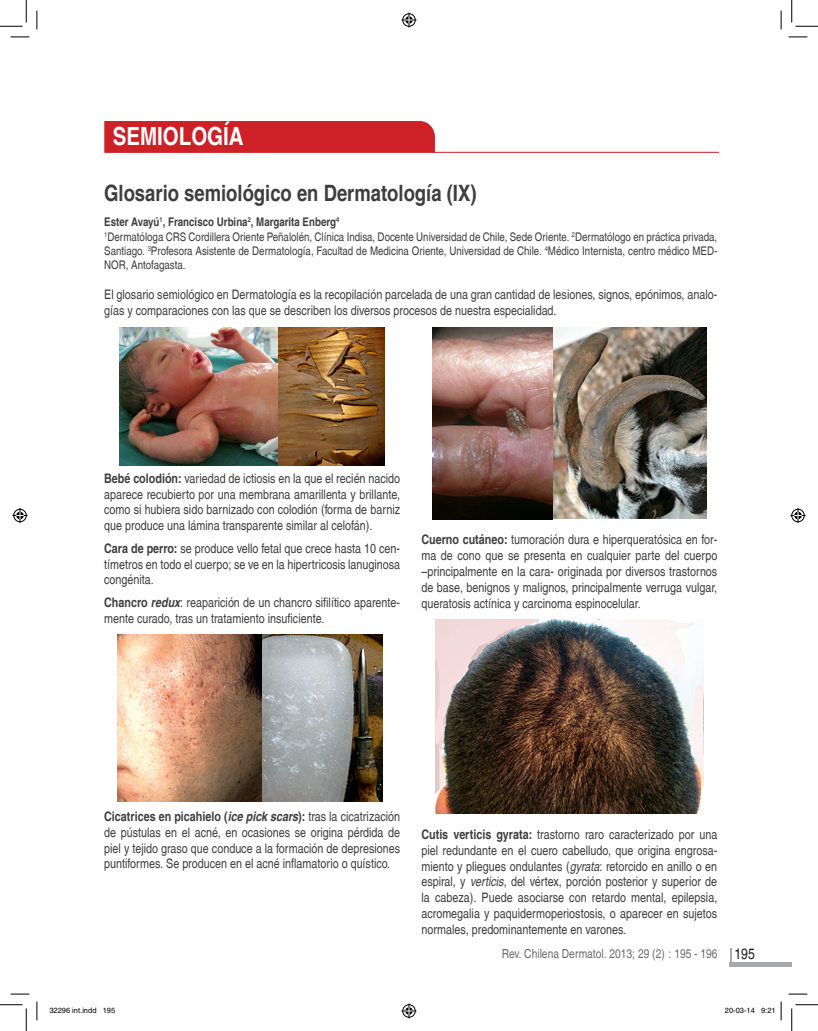
<style>
.page{position:relative;width:818px;height:1031px;background:#fff}
.page>*{position:absolute;margin:0;border:0;box-sizing:border-box;transform-origin:0 0}
.t1{font:700 condensed 25px "Helvetica Com";color:#fff}
.t2{font:700 condensed 22.5px "Helvetica Com";color:#3e3e3f}
.t3{font:condensed 13.12px/15.8px "Helvetica Com";color:#3e3e3f;text-align:justify}
.t4{font:condensed 12.5px "Helvetica Com";color:#6c6d70}
.t5{font:condensed 11.88px/14.2px "Helvetica Com";color:#3e3e3f}
.t6{font:7.5px "Helvetica";color:#000}
.s1{font-weight:700}
.s2{font-weight:700;font-style:italic}
.s3{font-style:italic}
.s4{font-size:15px;color:#231f20}
</style>
<div class="page">
<div style="left:730px;top:961px;width:62px;height:5px;background:#a8a9ad"></div>
<svg style="left:730px;top:948px;width:1px;height:13px"></svg>
<svg style="left:104px;top:121px;width:615px;height:32px"></svg>
<img style="left:120px;top:327px;width:265px;height:138px">
<img style="left:118px;top:634px;width:264px;height:167px">
<img style="left:432px;top:327px;width:274px;height:192px">
<img style="left:436px;top:619px;width:267px;height:194px">
<svg style="left:11px;top:36px;width:18px;height:2px"></svg>
<svg style="left:788px;top:36px;width:19px;height:2px"></svg>
<svg style="left:11px;top:993px;width:18px;height:1px"></svg>
<svg style="left:788px;top:993px;width:19px;height:1px"></svg>
<svg style="left:36px;top:11px;width:2px;height:18px"></svg>
<svg style="left:36px;top:1001px;width:2px;height:19px"></svg>
<svg style="left:780px;top:11px;width:2px;height:18px"></svg>
<svg style="left:0;top:0;width:27px;height:27px"></svg>
<svg style="left:0;top:1004px;width:27px;height:26px"></svg>
<svg style="left:791px;top:0;width:27px;height:27px"></svg>
<svg style="left:791px;top:1004px;width:27px;height:26px"></svg>
<svg style="left:401px;top:13px;width:15px;height:15px"></svg>
<svg style="left:401px;top:1003px;width:15px;height:15px"></svg>
<svg style="left:13px;top:508px;width:15px;height:15px"></svg>
<svg style="left:790px;top:508px;width:15px;height:15px"></svg>
<svg style="left:780px;top:1001px;width:2px;height:19px"></svg>
<h1 class="t1" style="left:113px;top:121px;width:133px">SEMIOLOGÍA</h1>
<h2 class="t2" style="left:104px;top:180px;width:374px">Glosario semiológico en Dermatología (IX)</h2>
<p class="t5" style="left:104px;top:215px;width:615px"><span class="s1">Ester Avayú</span><sup>1</sup><span class="s1">, Francisco Urbina</span><sup>2</sup><span class="s1">, Margarita Enberg</span><sup>4<br></sup><sup>1</sup>Dermatóloga CRS Cordillera Oriente Peñalolén, Clínica Indisa, Docente Universidad de Chile, Sede Oriente. <sup>2</sup>Dermatólogo en práctica privada, Santiago. <sup>3</sup>Profesora Asistente de Dermatología, Facultad de Medicina Oriente, Universidad de Chile. <sup>4</sup>Médico Internista, centro médico MED-NOR, Antofagasta.</p>
<p class="t3" style="left:104px;top:286px;width:614px">El glosario semiológico en Dermatología es la recopilación parcelada de una gran cantidad de lesiones, signos, epónimos, analo&shy;gías y comparaciones con las que se describen los diversos procesos de nuestra especialidad.</p>
<p class="t3" style="left:104px;top:470px;width:297px"><span class="s1">Bebé colodión:</span> variedad de ictiosis en la que el recién nacido aparece recubierto por una membrana amarillenta y brillante, como si hubiera sido barnizado con colodión (forma de barniz que produce una lámina transparente similar al celofán).</p>
<p class="t3" style="left:104px;top:540px;width:297px"><span class="s1">Cara de perro:</span> se produce vello fetal que crece hasta 10 cen&shy;tímetros en todo el cuerpo; se ve en la hipertricosis lanuginosa congénita.</p>
<p class="t3" style="left:104px;top:594px;width:297px"><span class="s1">Chancro</span> <span class="s2">redux</span>: reaparición de un chancro sifilítico aparente&shy;mente curado, tras un tratamiento insuficiente.</p>
<p class="t3" style="left:421px;top:532px;width:297px"><span class="s1">Cuerno cutáneo:</span> tumoración dura e hiperqueratósica en for&shy;ma de cono que se presenta en cualquier parte del cuerpo –principalmente en la cara- originada por diversos trastornos de base, benignos y malignos, principalmente verruga vulgar, queratosis actínica y carcinoma espinocelular.</p>
<p class="t3" style="left:104px;top:808px;width:297px"><span class="s1">Cicatrices en picahielo (</span><span class="s2">ice pick scars</span><span class="s1">):</span> tras la cicatrización de pústulas en el acné, en ocasiones se origina pérdida de piel y tejido graso que conduce a la formación de depresiones puntiformes. Se producen en el acné inflamatorio o quístico.</p>
<p class="t3" style="left:421px;top:826px;width:297px"><span class="s1">Cutis verticis gyrata:</span> trastorno raro caracterizado por una piel redundante en el cuero cabelludo, que origina engrosa&shy;miento y pliegues ondulantes (<span class="s3">gyrata</span>: retorcido en anillo o en espiral, y <span class="s3">verticis</span>, del vértex, porción posterior y superior de la cabeza). Puede asociarse con retardo mental, epilepsia, acromegalia y paquidermoperiostosis, o aparecer en sujetos normales, predominantemente en varones.</p>
<p class="t4" style="left:502px;top:946px;width:255px">Rev. Chilena Dermatol. 2013; 29 (2) : 195 - 196 <span class="s4">195</span></p>
<p class="t6" style="left:49px;top:1005px;width:67px">32296 int.indd 195</p>
<p class="t6" style="left:725px;top:1005px;width:52px">20-03-14 9:21</p>
</div>
